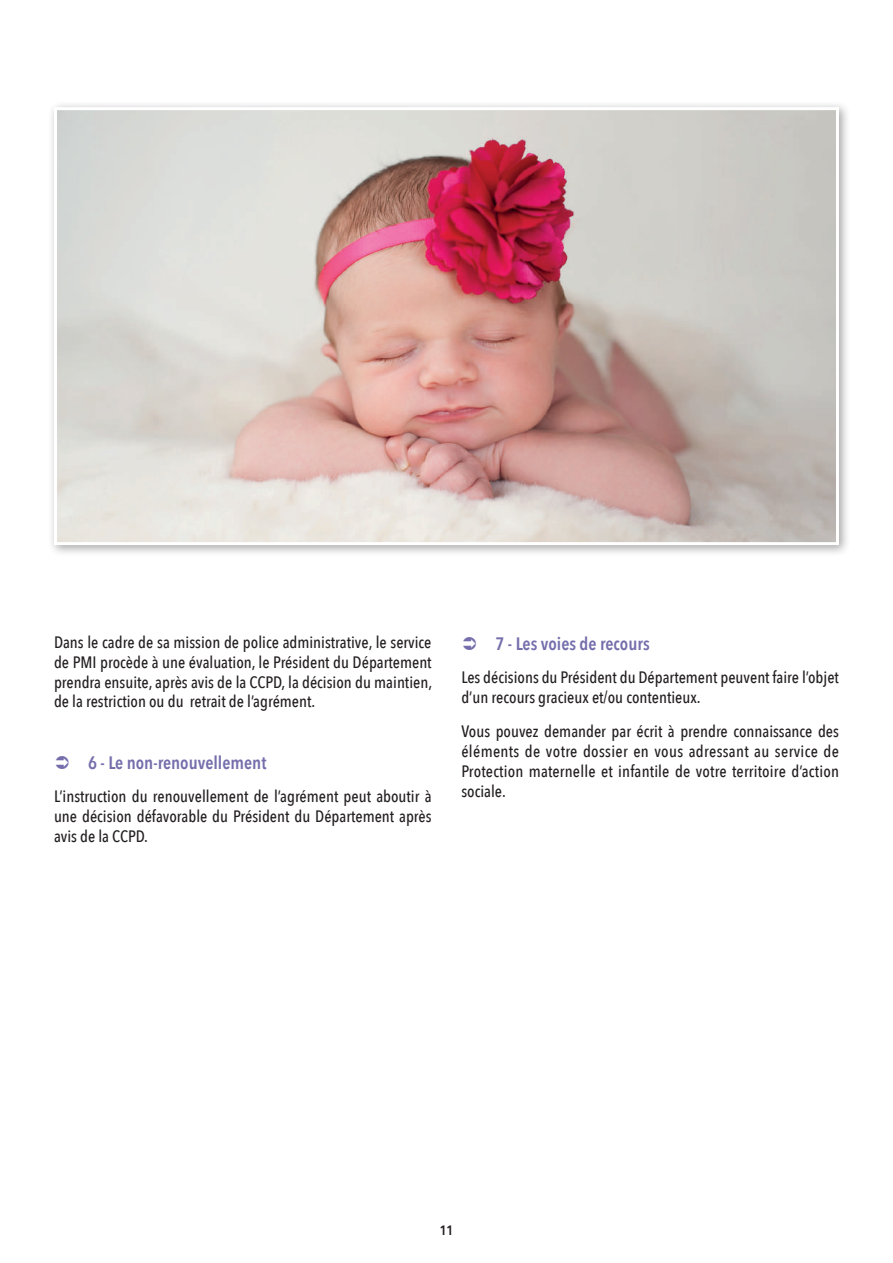
<style>
.page{position:relative;width:893px;height:1263px;background:#fff}
.page>*{position:absolute;margin:0;border:0;box-sizing:border-box;transform-origin:0 0}
.t1{font:600 18px "Avenir Next Condensed";color:#746fac}
.t2{font:500 16.5px/19.8px "Avenir Next Condensed";color:#231f20;text-align:justify}
.t3{font:600 13.5px "Avenir Next Condensed";color:#231f20}
</style>
<div class="page">
<div style="left:48px;top:101px;width:803px;height:456px;background:#231f20;opacity:.4"></div>
<img style="left:58px;top:111px;width:777px;height:430px">
<div style="left:54px;top:107px;width:785px;height:438px;border:3px solid #fff"></div>
<p class="t2" style="left:54px;top:632px;width:380px">Dans le cadre de sa mission de police administrative, le service de PMI procède à une évaluation, le Président du Département prendra ensuite, après avis de la CCPD, la décision du maintien, de la restriction ou du retrait de l’agrément.</p>
<p class="t1" style="left:88px;top:747px;width:180px">6 - Le non-renouvellement</p>
<p class="t2" style="left:54px;top:786px;width:379px">L’instruction du renouvellement de l’agrément peut aboutir à une décision défavorable du Président du Département après avis de la CCPD.</p>
<p class="t1" style="left:495px;top:628px;width:156px">7 - Les voies de recours</p>
<p class="t2" style="left:461px;top:667px;width:379px">Les décisions du Président du Département peuvent faire l’objet d’un recours gracieux et/ou contentieux.</p>
<p class="t2" style="left:461px;top:722px;width:379px">Vous pouvez demander par écrit à prendre connaissance des éléments de votre dossier en vous adressant au service de Protection maternelle et infantile de votre territoire d’action sociale.</p>
<p class="t3" style="left:440px;top:1219px;width:15px">11</p>
</div>
